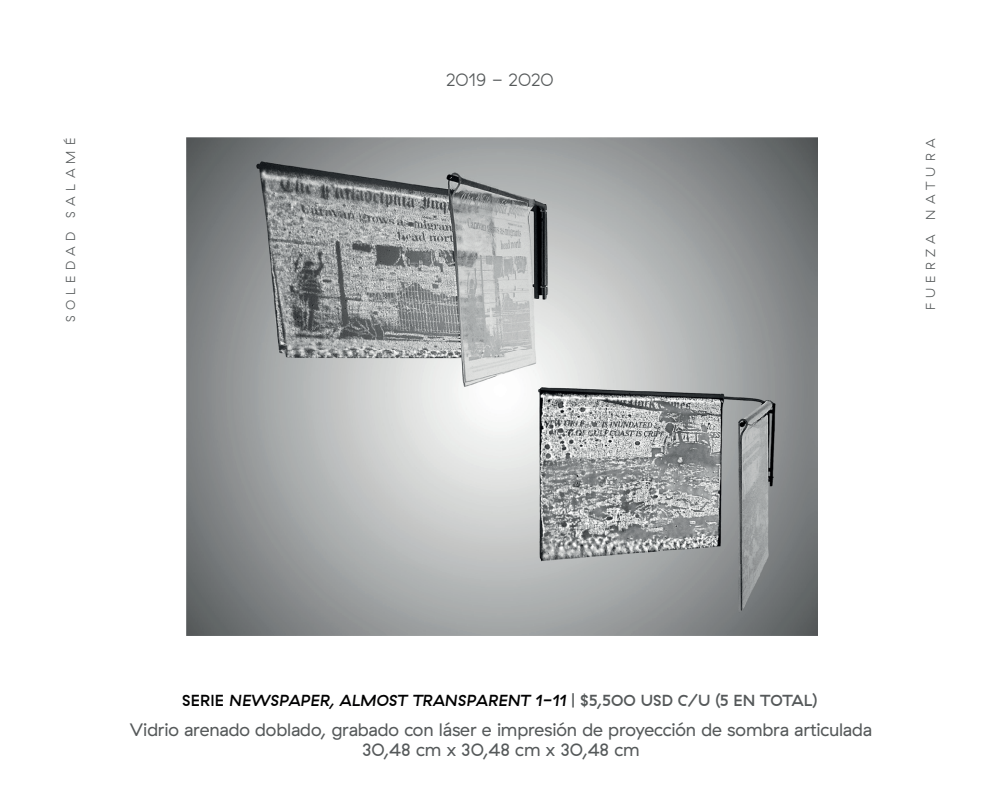
<style>
.page{position:relative;width:1000px;height:800px;background:#fff}
.page>*{position:absolute;margin:0;border:0;box-sizing:border-box;transform-origin:0 0}
.t1{font:18px/20px "GT Haptik";letter-spacing:-.01em;color:#55595a;text-align:center}
.t2{font:300 18px "GT Haptik";letter-spacing:-.025em;color:#55595a}
.t3{font:italic 500 16px "GT Haptik";letter-spacing:-.01em;color:#000001}
.t4{font:300 13px "GT Haptik";letter-spacing:.41em;color:#55595a}
.s1{font-style:normal}
.s2{font-style:normal;color:#55595a}
</style>
<div class="page">
<img style="left:186px;top:138px;width:632px;height:497px">
<p class="t2" style="left:446px;top:70px;width:109px">2019 - 2020</p>
<p class="t4" style="left:63px;top:322px;width:186px;rotate:-90deg">SOLEDAD SALAMÉ</p>
<p class="t4" style="left:923px;top:310px;width:174px;rotate:-90deg">FUERZA NATURA</p>
<p class="t3" style="left:182px;top:691px;width:637px"><span class="s1">SERIE</span> NEWSPAPER, ALMOST TRANSPARENT 1-11 <span class="s2">| $5,5OO USD C/U (5 EN TOTAL)</span></p>
<p class="t1" style="left:130px;top:720px;width:744px">Vidrio arenado doblado, grabado con láser e impresión de proyección de sombra articulada<br>30,48 cm x 30,48 cm x 30,48 cm</p>
</div>
